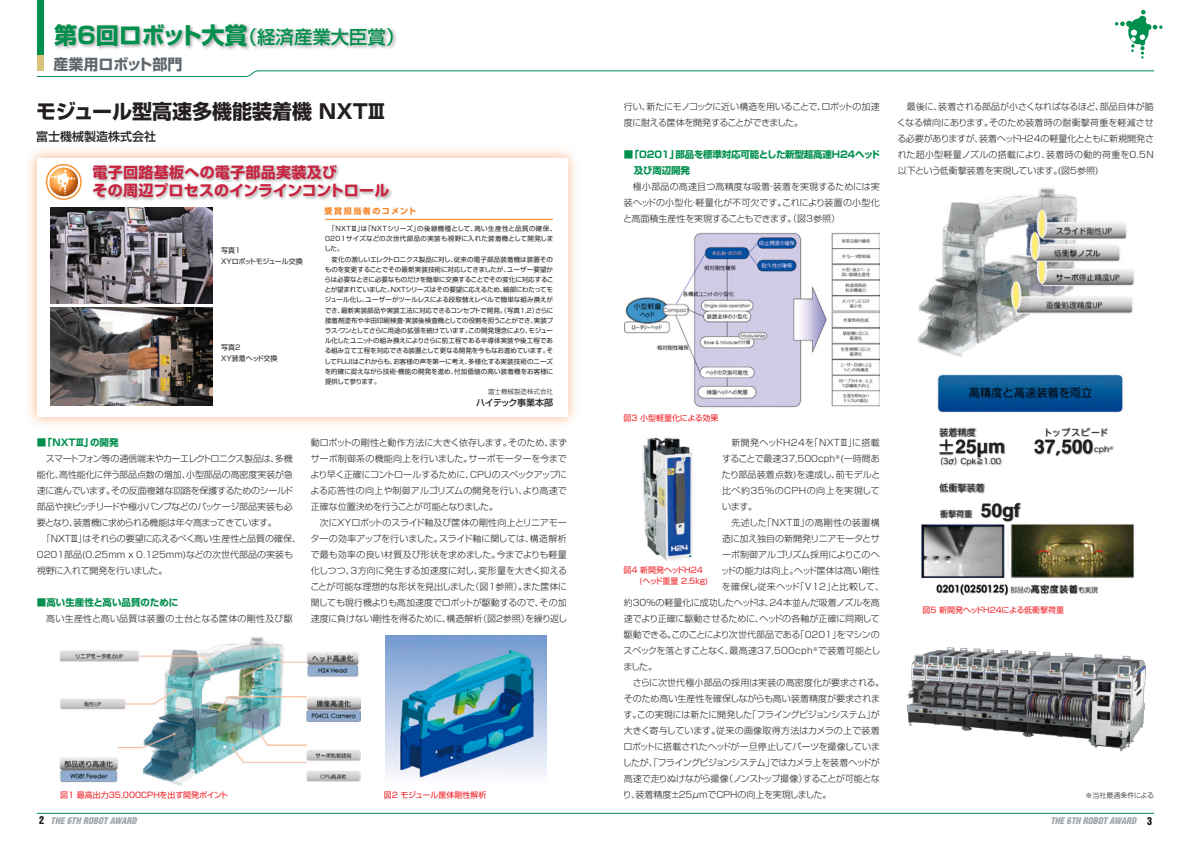
<style>
.page{position:relative;width:1191px;height:842px;background:#fff}
.page>*{position:absolute;margin:0;border:0;box-sizing:border-box;transform-origin:0 0}
.t1{font:700 23px "Shin Go Pr 6 N";letter-spacing:-.005em;color:#008f4d}
.t2{font:700 20px "Shin Go Pr 6 N";color:#231f20}
.t3{font:700 19px "Helvetica";color:#231f20}
.t4{font:700 15px/18px "Shin Go Pr 6 N";letter-spacing:.02em;color:#c8233f}
.t5{font:700 15px "Shin Go Pr 6 N";letter-spacing:-.005em;color:#5f696f}
.t6{font:500 12px "Shin Go Pr 6 N";color:#231f20}
.t7{font:700 9.5px/16px "Shin Go Pr 6 N";letter-spacing:-.02em;color:#008f4d}
.t8{font:700 9.5px "Shin Go Pr 6 N";color:#008f4d}
.t9{font:300 9px/16px "Shin Go Pr 6 N";letter-spacing:-.015em;color:#231f20}
.t10{font:300 9px/16px "Shin Go Pr 6 N";letter-spacing:-.045em;color:#231f20}
.t11{font:300 9px "Shin Go Pr 6 N";letter-spacing:.01em;color:#231f20}
.t12{font:300 9px "Shin Go Pr 6 N";letter-spacing:.04em;color:#231f20}
.t13{font:italic 900 condensed 9px "Helvetica";color:#9da5ab}
.t14{font:300 9px "Shin Go Pr 6 N";letter-spacing:.005em;color:#231f20}
.t15{font:300 9px "Shin Go Pr 6 N";letter-spacing:-.04em;color:#231f20}
.t16{font:300 9px "Shin Go Pr 6 N";letter-spacing:-.055em;color:#231f20}
.t17{font:300 9px "Shin Go Pr 6 N";letter-spacing:-.035em;color:#231f20}
.t18{font:300 9px "Shin Go Pr 6 N";letter-spacing:-.05em;color:#231f20}
.t19{font:300 9px "Shin Go Pr 6 N";letter-spacing:.015em;color:#231f20}
.t20{font:300 9px "Shin Go Pr 6 N";letter-spacing:.03em;color:#231f20}
.t21{font:300 9px "Shin Go Pr 6 N";letter-spacing:.055em;color:#231f20}
.t22{font:9px "UD Shin M Go Pro";color:#231f20}
.t23{font:500 9px "Shin Go Pr 6 N";letter-spacing:-.04em;color:#231f20}
.t24{font:9px "UD Shin M Go Pro";letter-spacing:.045em;color:#231f20}
.t25{font:8px/11px "Shin Go Pr 6 N";color:#ee1d23}
.t26{font:8px "Hira Kaku Std W3";color:#231f20}
.t27{font:700 8px "Shin Go Pr 6 N";letter-spacing:.2em;color:#f58220}
.t28{font:8px "UD Shin M Go Pro";color:#231f20}
.t29{font:7px/11px "Shin Go Pr 6 N";letter-spacing:-.035em;color:#231f20}
.t30{font:7px/11px "Shin Go Pr 6 N";color:#231f20}
.t31{font:300 7px "Shin Go Pr 6 N";color:#231f20}
.t32{font:6.5px/10.2px "Shin Go Pr 6 N";color:#231f20}
.t33{font:300 6.5px "Shin Go Pr 6 N";color:#231f20}
.t34{font:4.7px "UD Shin Go Pro";color:#231f20}
.s1{font-weight:500;font-size:18.4px}
.s2{font-family:"Koz Go Pro";font-weight:500;font-size:18px}
.s3{font-family:"Itc Eras";font-weight:600}
.s4{font-family:"UD Shin Go Pro"}
.s5{font-family:"Helvetica Inserat";font-weight:400;font-style:normal;font-stretch:normal;font-size:10px;color:#231f20}
</style>
<div class="page">
<img style="left:385px;top:635px;width:161px;height:144px">
<img style="left:60px;top:637px;width:300px;height:149px">
<img style="left:624px;top:232px;width:255px;height:176px">
<img style="left:642px;top:437px;width:51px;height:124px">
<img style="left:917px;top:187px;width:218px;height:170px">
<img style="left:921px;top:374px;width:215px;height:222px">
<div style="left:907px;top:419px;width:235px;height:103px;background:#fff"></div>
<img style="left:939px;top:427px;width:38px;height:9px">
<img style="left:939px;top:485px;width:47px;height:9px">
<img style="left:939px;top:509px;width:34px;height:28px">
<img style="left:1046px;top:427px;width:62px;height:10px">
<img style="left:940px;top:462px;width:62px;height:23px">
<img style="left:1094px;top:446px;width:20px;height:9px">
<img style="left:939px;top:436px;width:67px;height:26px">
<img style="left:980px;top:502px;width:41px;height:21px">
<img style="left:1034px;top:436px;width:60px;height:21px">
<img style="left:906px;top:647px;width:240px;height:105px">
<hr style="left:37px;top:813px;width:1117px;height:1px;background:#008f4d">
<div style="left:37px;top:0;width:6px;height:71px;background:#008f4d"></div>
<div style="left:37px;top:56px;width:6px;height:15px;background:#dbc27c"></div>
<svg style="left:1115px;top:10px;width:47px;height:49px"></svg>
<svg style="left:36px;top:70px;width:1118px;height:7px"></svg>
<img style="left:93px;top:164px;width:299px;height:37px">
<svg style="left:49px;top:168px;width:29px;height:28px"></svg>
<svg style="left:51px;top:170px;width:24px;height:24px"></svg>
<div style="left:46px;top:164px;width:36px;height:36px;border:2px solid #f79332;border-radius:50%"></div>
<img style="left:55px;top:24px;width:342px;height:26px">
<hr style="left:325px;top:219px;width:228px;height:1px;background:#f58220">
<img style="left:51px;top:307px;width:161px;height:99px">
<img style="left:51px;top:207px;width:161px;height:96px">
<p class="t1" style="left:54px;top:17px;width:352px">第6回ロボット大賞<span class="s1">（経済産業大臣賞）</span></p>
<p class="t5" style="left:53px;top:52px;width:130px">産業用ロボット部門</p>
<p class="t2" style="left:36px;top:96px;width:352px">モジュール型高速多機能装着機 NXTⅢ</p>
<p class="t6" style="left:36px;top:127px;width:121px">富士機械製造株式会社</p>
<p class="t4" style="left:93px;top:163px;width:298px">電子回路基板への電子部品実装及び<br>その周辺プロセスのインラインコントロール</p>
<p class="t29" style="left:221px;top:244px;width:83px">写真1<br>XYロボットモジュール交換</p>
<p class="t30" style="left:221px;top:341px;width:58px">写真2<br>XY装着ヘッド交換</p>
<p class="t27" style="left:324px;top:204px;width:93px">受賞担当者のコメント</p>
<p class="t32" style="left:324px;top:223px;width:233px;text-indent:4px">「NXTⅢ」は「NXTシリーズ」の後継機種として、高い生産性と品質の確保、0201サイズなどの次世代部品の実装も視野に入れた装着機として開発しました。<br>　変化の激しいエレクトロニクス製品に対し、従来の電子部品装着機は装置そのものを変更することでその最新実装技術に対応してきましたが、ユーザー要望からは必要なときに必要なものだけを簡単に交換することでその変化に対応することが望まれていました。NXTシリーズはその要望に応えるため、細部にわたってモジュール化し、ユーザーがツールレスによる段取替えレベルで簡単な組み換えができ、最新実装部品や実装工法に対応できるコンセプトで開発。（写真1,2）さらに接着剤塗布や半田印刷検査・実装後検査機としての役割を担うことができ、実装プラス・ワンとしてさらに用途の拡張を続けています。この開発理念により、モジュール化したユニットの組み換えによりさらに前工程である半導体実装や後工程である組み立て工程を対応できる装置として更なる開発を今もなお進めています。そしてFUJIはこれからも、お客様の声を第一に考え、多様化する実装技術のニーズを的確に捉えながら技術・機能の開発を進め、付加価値の高い装着機をお客様に提供して参ります。</p>
<p class="t33" style="left:488px;top:386px;width:66px">富士機械製造株式会社</p>
<p class="t23" style="left:476px;top:395px;width:79px">ハイテック事業本部</p>
<p class="t7" style="left:37px;top:435px;width:83px">■「NXTⅢ」の開発</p>
<p class="t9" style="left:37px;top:450px;width:266px;text-indent:9px">スマートフォン等の通信端末やカーエレクトロニクス製品は、多機能化、高性能化に伴う部品点数の増加、小型部品の高密度実装が急速に進んでいます。その反面複雑な回路を保護するためのシールド部品や挟ピッチリードや極小バンプなどのパッケージ部品実装も必要となり、装着機に求められる機能は年々高まってきています。<br>　「NXTⅢ」はそれらの要望に応えるべく高い生産性と品質の確保、0201部品(0.25mm x 0.125mm)などの次世代部品の実装も視野に入れて開発を行いました。</p>
<p class="t8" style="left:37px;top:595px;width:143px">■高い生産性と高い品質のために</p>
<p class="t20" style="left:37px;top:611px;width:257px">　高い生産性と高い品質は装置の土台となる筐体の剛性及び駆</p>
<p class="t9" style="left:310px;top:434px;width:258px">動ロボットの剛性と動作方法に大きく依存します。そのため、まずサーボ制御系の機能向上を行いました。サーボモーターを今までより早く正確にコントロールするために、CPUのスペックアップによる応答性の向上や制御アルゴリズムの開発を行い、より高速で正確な位置決めを行うことが可能となりました。<br>　次にXYロボットのスライド軸及び筐体の剛性向上とリニアモーターの効率アップを行いました。スライド軸に関しては、構造解析で最も効率の良い材質及び形状を求めました。今までよりも軽量化しつつ、3方向に発生する加速度に対し、変形量を大きく抑えることが可能な理想的な形状を見出しました（図1参照）。また筐体に関しても現行機よりも高加速度でロボットが駆動するので、その加速度に負けない剛性を得るために、構造解析（図2参照）を繰り返し</p>
<p class="t25" style="left:60px;top:789px;width:170px">図1 最高出力35,000CPHを出す開発ポイント</p>
<p class="t25" style="left:384px;top:789px;width:104px">図2 モジュール筐体剛性解析</p>
<p class="t10" style="left:624px;top:98px;width:257px">行い、新たにモノコックに近い構造を用いることで、ロボットの加速度に耐える筐体を開発することができました。</p>
<p class="t7" style="left:634px;top:147px;width:248px;text-indent:-10px">■「0201」部品を標準対応可能とした新型超高速H24ヘッド及び周辺開発</p>
<p class="t9" style="left:623px;top:178px;width:258px;text-align:justify;text-indent:10px">極小部品の高速且つ高精度な吸着・装着を実現するためには実装ヘッドの小型化・軽量化が不可欠です。これにより装置の小型化と高面積生産性を実現することもできます。（図3参照）</p>
<p class="t9" style="left:897px;top:98px;width:258px;text-align:justify">　最後に、装着される部品が小さくなればなるほど、部品自体が脆くなる傾向にあります。そのため装着時の耐衝撃荷重を軽減させる必要がありますが、装着ヘッドH24の軽量化とともに新規開発された超小型軽量ノズルの搭載により、装着時の動的荷重を0.5N以下という低衝撃装着を実現しています。(図5参照)</p>
<p class="t25" style="left:623px;top:412px;width:96px">図3 小型軽量化による効果</p>
<p class="t12" style="left:722px;top:435px;width:159px">　新開発ヘッドH24を「NXTⅢ」に搭載</p>
<p class="t9" style="left:722px;top:450px;width:159px">することで最速37,500cph<sup>※</sup>(一時間あ</p>
<p class="t11" style="left:722px;top:467px;width:160px">たり部品装着点数)を達成し、前モデルと</p>
<p class="t21" style="left:722px;top:483px;width:159px">比べ約35%のCPHの向上を実現して</p>
<p class="t9" style="left:722px;top:498px;width:37px">います。</p>
<p class="t12" style="left:722px;top:515px;width:159px">　先述した「NXTⅢ」の高剛性の装置構</p>
<p class="t9" style="left:722px;top:530px;width:159px">造に加え独自の新開発リニアモータとサ</p>
<p class="t9" style="left:722px;top:546px;width:159px">ーボ制御アルゴリズム採用によりこのヘ</p>
<p class="t9" style="left:721px;top:562px;width:160px">ッドの能力は向上。ヘッド筐体は高い剛性</p>
<p class="t9" style="left:722px;top:578px;width:164px">を確保し従来ヘッド「V12」と比較して、</p>
<p class="t9" style="left:624px;top:594px;width:257px">約30％の軽量化に成功したヘッドは、24本並んだ吸着ノズルを高</p>
<p class="t9" style="left:624px;top:610px;width:258px">速でより正確に駆動させるために、ヘッドの各軸が正確に同期して</p>
<p class="t15" style="left:624px;top:627px;width:257px">駆動できる。このことにより次世代部品である「0201」をマシンの</p>
<p class="t14" style="left:623px;top:643px;width:258px">スペックを落とすことなく、最高速37,500cph<sup>※</sup>で装着可能とし</p>
<p class="t9" style="left:623px;top:658px;width:35px">ました。</p>
<p class="t19" style="left:624px;top:675px;width:262px">　さらに次世代極小部品の採用は実装の高密度化が要求される。</p>
<p class="t9" style="left:624px;top:690px;width:258px">そのため高い生産性を確保しながらも高い装着精度が要求されま</p>
<p class="t17" style="left:623px;top:707px;width:258px">す。この実現には新たに開発した「フライングビジョンシステム」が</p>
<p class="t11" style="left:624px;top:723px;width:257px">大きく寄与しています。従来の画像取得方法はカメラの上で装着</p>
<p class="t9" style="left:623px;top:738px;width:258px">ロボットに搭載されたヘッドが一旦停止してパーツを撮像していま</p>
<p class="t16" style="left:623px;top:755px;width:259px">したが、「フライングビジョンシステム」ではカメラ上を装着ヘッドが</p>
<p class="t18" style="left:624px;top:771px;width:257px">高速で走りぬけながら撮像（ノンストップ撮像）することが可能とな</p>
<p class="t9" style="left:623px;top:786px;width:210px">り、装着精度±25μmでCPHの向上を実現しました。</p>
<p class="t25" style="left:623px;top:564px;width:86px">図4 新開発ヘッドH24　　(ヘッド重量 2.5kg)</p>
<p class="t22" style="left:939px;top:425px;width:37px">装着精度</p>
<p class="t24" style="left:1043px;top:425px;width:66px">トップスピード</p>
<p class="t3" style="left:937px;top:434px;width:69px"><span class="s2">±</span>25µm</p>
<p class="t34" style="left:1109px;top:444px;width:6px">※</p>
<p class="t3" style="left:1034px;top:435px;width:60px">37<span class="s3">,</span>500</p>
<p class="t26" style="left:1094px;top:443px;width:16px">cph</p>
<p class="t26" style="left:935px;top:455px;width:67px">（3<span class="s4">σ</span>）Cpk≧1.00</p>
<p class="t22" style="left:939px;top:481px;width:46px">低衝撃装着</p>
<p class="t28" style="left:940px;top:507px;width:33px">衝撃荷重</p>
<p class="t3" style="left:980px;top:498px;width:41px">50gf</p>
<p class="t25" style="left:922px;top:604px;width:143px">図5 新開発ヘッドH24による低衝撃荷重</p>
<p class="t31" style="left:1085px;top:789px;width:70px">※当社最適条件による</p>
<p class="t13" style="left:39px;top:815px;width:99px"><span class="s5">2</span> THE 6TH ROBOT AWARD</p>
<p class="t13" style="left:1050px;top:815px;width:103px">THE 6TH ROBOT AWARD <span class="s5">3</span></p>
</div>
